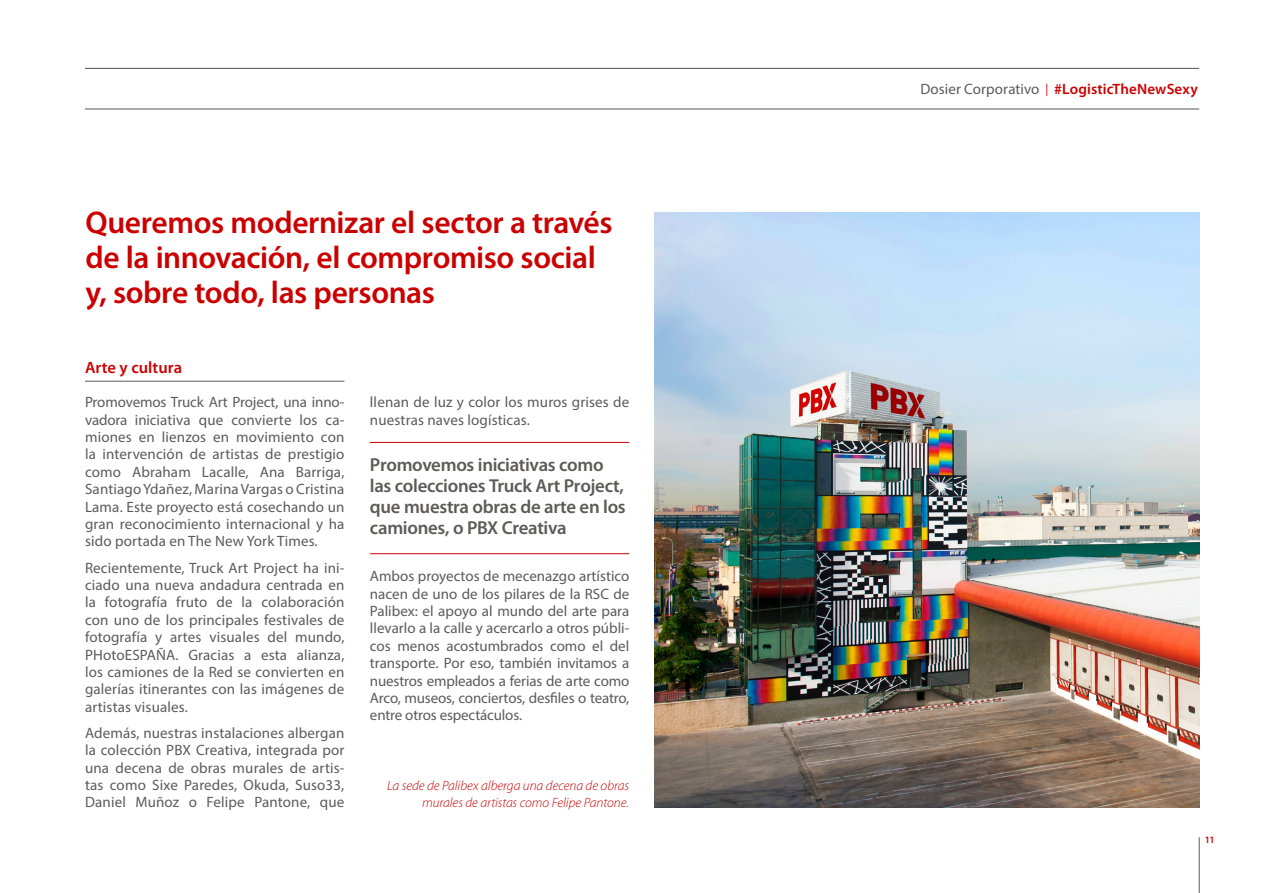
<style>
.page{position:relative;width:1263px;height:893px;background:#fff}
.page>*{position:absolute;margin:0;border:0;box-sizing:border-box;transform-origin:0 0}
.t1{font:600 31.5px/34.8px "Myriad Pro";letter-spacing:-.015em;color:#cb0000}
.t2{font:600 18.75px/21px "Myriad Pro";letter-spacing:-.015em;color:#5d5a57}
.t3{font:600 16.5px "Myriad Pro";color:#cb0000}
.t4{font:15px/17.4px "Myriad Pro";letter-spacing:.01em;color:#5b5b5b;text-align:justify}
.t5{font:600 15px "Myriad Pro";letter-spacing:.01em;color:#cb0000}
.t6{font:italic 300 13.5px/17.4px "Myriad Pro";color:#cb0000;text-align:right}
.t7{font:600 9.75px "Myriad Pro";color:#cb0000}
.s1{font-weight:400;color:#5b5b5b}
.s2{font-weight:400;font-size:12.3px}
</style>
<div class="page">
<hr style="left:85px;top:108px;width:1114px;height:2px;background:#5b5b5b">
<hr style="left:85px;top:68px;width:1114px;height:1px;background:#5b5b5b">
<hr style="left:1199px;top:837px;width:1px;height:56px;background:#5b5b5b">
<img style="left:655px;top:213px;width:544px;height:594px">
<hr style="left:85px;top:381px;width:259px;height:1px;background:#5b5b5b">
<hr style="left:370px;top:442px;width:259px;height:1px;background:#cb0000">
<hr style="left:370px;top:553px;width:259px;height:1px;background:#cb0000">
<h1 class="t1" style="left:85px;top:204px;width:529px">Queremos modernizar el sector a través de la innovación, el compromiso social y, sobre todo, las personas</h1>
<p class="t3" style="left:85px;top:357px;width:98px">Arte y cultura</p>
<p class="t4" style="left:85px;top:393px;width:261px">Promovemos Truck Art Project, una inno&shy;vadora iniciativa que convierte los ca&shy;miones en lienzos en movimiento con la intervención de artistas de prestigio como Abraham Lacalle, Ana Barriga, Santiago Ydañez, Marina Vargas o Cristina Lama. Este proyecto está cosechando un gran reconocimiento internacional y ha sido portada en The New York Times.</p>
<p class="t4" style="left:85px;top:559px;width:261px">Recientemente, Truck Art Project ha ini&shy;ciado una nueva andadura centrada en la fotografía fruto de la colaboración con uno de los principales festivales de fotografía y artes visuales del mundo, PHotoESPAÑA. Gracias a esta alianza, los camiones de la Red se convierten en galerías itinerantes con las imágenes de artistas visuales.</p>
<p class="t4" style="left:85px;top:724px;width:261px">Además, nuestras instalaciones albergan la colección PBX Creativa, integrada por una decena de obras murales de artis&shy;tas como Sixe Paredes, Okuda, Suso33, Daniel Muñoz o Felipe Pantone, que</p>
<p class="t4" style="left:370px;top:393px;width:261px">llenan de luz y color los muros grises de nuestras naves logísticas.</p>
<p class="t2" style="left:370px;top:454px;width:257px">Promovemos iniciativas como las colecciones Truck Art Project, que muestra obras de arte en los camiones, o PBX Creativa</p>
<p class="t4" style="left:370px;top:567px;width:261px">Ambos proyectos de mecenazgo artístico nacen de uno de los pilares de la RSC de Palibex: el apoyo al mundo del arte para llevarlo a la calle y acercarlo a otros públi&shy;cos menos acostumbrados como el del transporte. Por eso, también invitamos a nuestros empleados a ferias de arte como Arco, museos, conciertos, desfiles o teatro, entre otros espectáculos.</p>
<p class="t6" style="left:387px;top:777px;width:243px">La sede de Palibex alberga una decena de obras murales de artistas como Felipe Pantone.</p>
<p class="t5" style="left:920px;top:80px;width:279px"><span class="s1">Dosier Corporativo</span> <span class="s2">|</span> #LogisticTheNewSexy</p>
<p class="t7" style="left:1205px;top:834px;width:11px">11</p>
</div>
